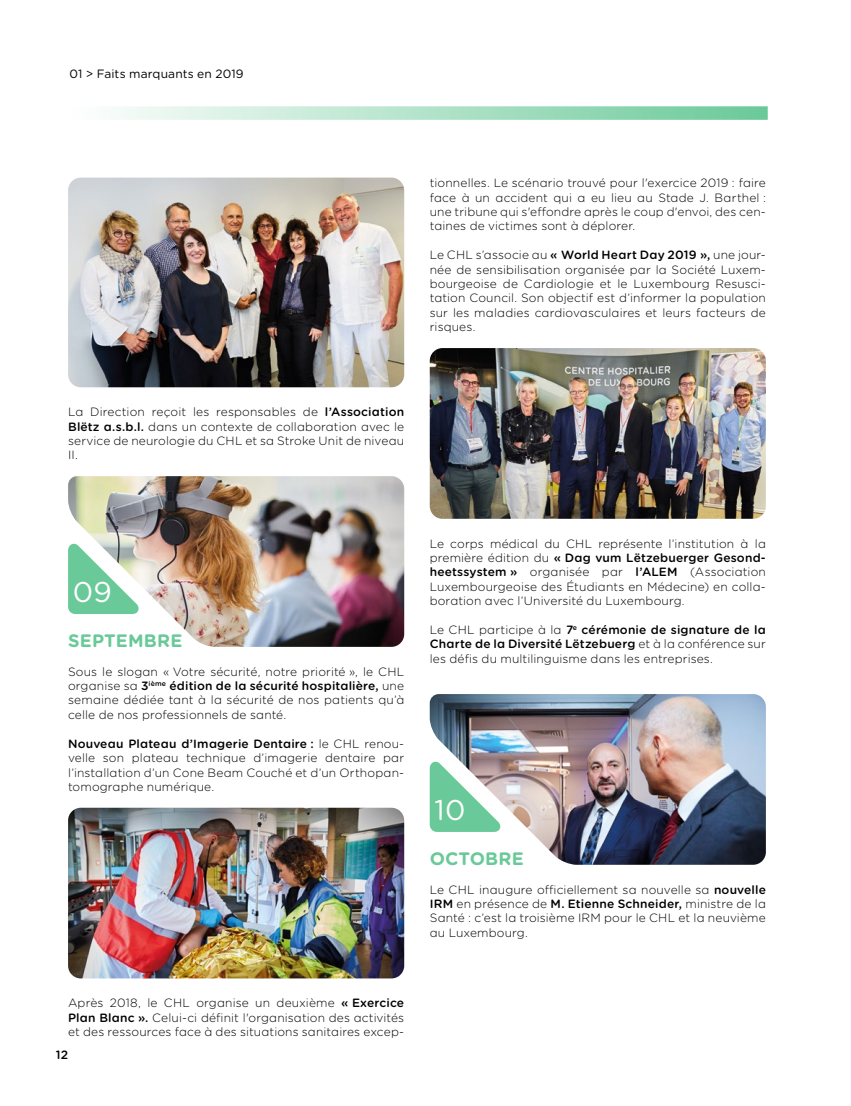
<style>
.page{position:relative;width:851px;height:1106px;background:#fff}
.page>*{position:absolute;margin:0;border:0;box-sizing:border-box;transform-origin:0 0}
.t1{font:28.5px "Gotham Rounded";color:#fff}
.t2{font:700 18px "Gotham Rounded";letter-spacing:.01em;color:#69c998}
.t3{font:300 12px/14.4px "Gotham Rounded";letter-spacing:.01em;color:#000;text-align:justify}
.t4{font:12px "Gotham Rounded";letter-spacing:.01em;color:#000}
.t5{font:500 12px "Gotham Rounded";color:#000}
.s1{font-weight:500}
</style>
<div class="page">
<img style="left:68px;top:178px;width:336px;height:209px">
<img style="left:68px;top:476px;width:336px;height:171px">
<svg style="left:68px;top:542px;width:72px;height:72px"></svg>
<img style="left:68px;top:807px;width:336px;height:171px">
<img style="left:429px;top:348px;width:336px;height:171px">
<img style="left:429px;top:694px;width:336px;height:170px">
<svg style="left:429px;top:759px;width:73px;height:73px"></svg>
<svg style="left:119px;top:106px;width:648px;height:14px;background:#b1e2c9"></svg>
<p class="t4" style="left:70px;top:65px;width:175px">01 &gt; Faits marquants en 2019</p>
<p class="t3" style="left:429px;top:175px;width:337px">tionnelles. Le scénario trouvé pour l'exercice 2019 : faire face à un accident qui a eu lieu au Stade J. Barthel : une tribune qui s'effondre après le coup d'envoi, des cen&shy;taines de victimes sont à déplorer.</p>
<p class="t3" style="left:429px;top:247px;width:337px">Le CHL s’associe au <span class="s1">« World Heart Day 2019 »,</span> une jour&shy;née de sensibilisation organisée par la Société Luxem&shy;bourgeoise de Cardiologie et le Luxembourg Resusci&shy;tation Council. Son objectif est d’informer la population sur les maladies cardiovasculaires et leurs facteurs de risques.</p>
<p class="t3" style="left:68px;top:404px;width:337px">La Direction reçoit les responsables de <span class="s1">l’Association Blëtz a.s.b.l.</span> dans un contexte de collaboration avec le service de neurologie du CHL et sa Stroke Unit de niveau II.</p>
<h1 class="t1" style="left:73px;top:572px;width:40px">09</h1>
<h2 class="t2" style="left:68px;top:627px;width:116px">SEPTEMBRE</h2>
<p class="t3" style="left:68px;top:663px;width:337px">Sous le slogan « Votre sécurité, notre priorité », le CHL organise sa <span class="s1">3</span><sup>ième</sup> <span class="s1">édition de la sécurité hospitalière,</span> une semaine dédiée tant à la sécurité de nos patients qu’à celle de nos professionnels de santé.</p>
<p class="t3" style="left:68px;top:735px;width:337px"><span class="s1">Nouveau Plateau d’Imagerie Dentaire :</span> le CHL renou&shy;velle son plateau technique d’imagerie dentaire par l’installation d’un Cone Beam Couché et d’un Orthopan&shy;tomographe numérique.</p>
<p class="t3" style="left:68px;top:995px;width:337px">Après 2018, le CHL organise un deuxième <span class="s1">« Exercice Plan Blanc ».</span> Celui-ci définit l'organisation des activités et des ressources face à des situations sanitaires excep-</p>
<p class="t5" style="left:56px;top:1046px;width:14px">12</p>
<p class="t3" style="left:429px;top:535px;width:337px">Le corps médical du CHL représente l’institution à la première édition du <span class="s1">« Dag vum Lëtzebuerger Gesond&shy;heetssystem »</span> organisée par <span class="s1">l’ALEM</span> (Association Luxembourgeoise des Étudiants en Médecine) en colla&shy;boration avec l’Université du Luxembourg.</p>
<p class="t3" style="left:429px;top:622px;width:337px">Le CHL participe à la <span class="s1">7</span><sup>e</sup> <span class="s1">cérémonie de signature de la Charte de la Diversité Lëtzebuerg</span> et à la conférence sur les défis du multilinguisme dans les entreprises.</p>
<h1 class="t1" style="left:434px;top:790px;width:32px">10</h1>
<h2 class="t2" style="left:429px;top:845px;width:95px">OCTOBRE</h2>
<p class="t3" style="left:429px;top:881px;width:337px">Le CHL inaugure officiellement sa nouvelle sa <span class="s1">nouvelle IRM</span> en présence de <span class="s1">M. Etienne Schneider,</span> ministre de la Santé : c’est la troisième IRM pour le CHL et la neuvième au Luxembourg.</p>
</div>
